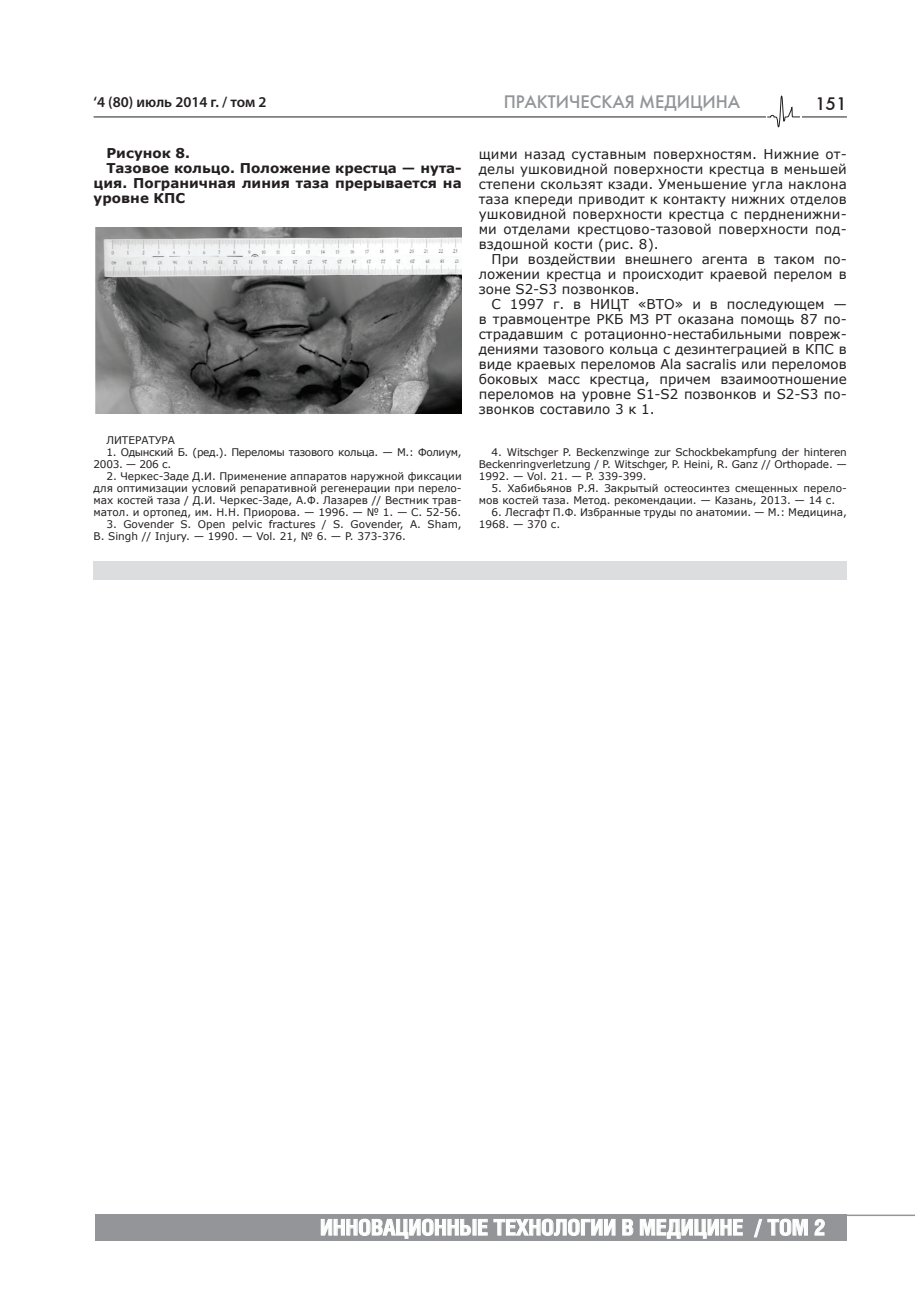
<style>
.page{position:relative;width:915px;height:1297px;background:#fff}
.page>*{position:absolute;margin:0;border:0;box-sizing:border-box;transform-origin:0 0}
.t1{font:700 21.75px "Helios Cond";color:#fff;scale:1.05 1}
.t2{font:18px "Futuris C";color:#939598}
.t3{font:18px "Futuris C";color:#231f20}
.t4{font:600 15px "Myriad Pro";color:#231f20}
.t5{font:13.5px/15px "Verdana";color:#231f20;text-align:justify}
.t6{font:700 13.5px "Verdana";color:#231f20}
.t7{font:10.5px/12px "Verdana";color:#231f20}
.t8{font:10.5px/12px "Verdana";letter-spacing:-.03em;color:#231f20}
</style>
<div class="page">
<hr style="left:94px;top:117px;width:752px;height:1px;background:#231f20">
<div style="left:95px;top:1215px;width:751px;height:26px;background:#939598"></div>
<svg style="left:321px;top:1219px;width:166px;height:19px"></svg>
<svg style="left:493px;top:1219px;width:122px;height:17px"></svg>
<svg style="left:622px;top:1219px;width:11px;height:16px"></svg>
<svg style="left:639px;top:1219px;width:103px;height:19px"></svg>
<svg style="left:754px;top:1219px;width:7px;height:18px"></svg>
<svg style="left:767px;top:1218px;width:40px;height:18px"></svg>
<svg style="left:814px;top:1219px;width:10px;height:16px"></svg>
<hr style="left:645px;top:1214px;width:269px;height:2px;background:#939598">
<div style="left:765px;top:95px;width:35px;height:33px;background:#fff"></div>
<svg style="left:767px;top:95px;width:33px;height:32px"></svg>
<img style="left:95px;top:227px;width:366px;height:187px">
<div style="left:94px;top:561px;width:752px;height:19px;background:#dcdddf"></div>
<p class="t4" style="left:94px;top:92px;width:174px">‘4 (80) июль 2014 г. / том 2</p>
<p class="t6" style="left:106px;top:144px;width:85px">Рисунок 8.</p>
<p class="t6" style="left:106px;top:159px;width:357px">Тазовое кольцо. Положение крестца — нута-</p>
<p class="t6" style="left:94px;top:174px;width:369px">ция. Пограничная линия таза прерывается на</p>
<p class="t6" style="left:94px;top:189px;width:93px">уровне КПС</p>
<p class="t7" style="left:106px;top:434px;width:70px">ЛИТЕРАТУРА</p>
<p class="t8" style="left:94px;top:446px;width:369px;text-indent:13px">1. Одынский Б. (ред.). Переломы тазового кольца. — М.: Фолиум,<br>2003. — 206 с.</p>
<p class="t7" style="left:94px;top:470px;width:369px;text-align:justify;text-indent:13px">2. Черкес-Заде Д.И. Применение аппаратов наружной фиксации для оптимизации условий репаративной регенерации при перело&shy;мах костей таза / Д.И. Черкес-Заде, А.Ф. Лазарев // Вестник трав&shy;матол. и ортопед, им. Н.Н. Приорова. — 1996. — № 1. — С. 52-56.</p>
<p class="t7" style="left:94px;top:518px;width:369px;text-indent:13px">3. Govender S. Open pelvic fractures / S. Govender, A. Sham,<br>B. Singh // Injury. — 1990. — Vol. 21, № 6. — P. 373-376.</p>
<h2 class="t2" style="left:503px;top:91px;width:238px">ПРАКТИЧЕСКАЯ МЕДИЦИНА</h2>
<h2 class="t3" style="left:814px;top:93px;width:33px">151</h2>
<p class="t5" style="left:478px;top:147px;width:369px">щими назад суставным поверхностям. Нижние от&shy;делы ушковидной поверхности крестца в меньшей степени скользят кзади. Уменьшение угла наклона таза кпереди приводит к контакту нижних отделов ушковидной поверхности крестца с пердненижни&shy;ми отделами крестцово-тазовой поверхности под&shy;вздошной кости (рис. 8).</p>
<p class="t5" style="left:478px;top:252px;width:369px;text-indent:13px">При воздействии внешнего агента в таком по&shy;ложении крестца и происходит краевой перелом в зоне S2-S3 позвонков.</p>
<p class="t5" style="left:478px;top:297px;width:369px;text-indent:13px">С 1997 г. в НИЦТ «ВТО» и в последующем — в травмоцентре РКБ МЗ РТ оказана помощь 87 по&shy;страдавшим с ротационно-нестабильными повреж&shy;дениями тазового кольца с дезинтеграцией в КПС в виде краевых переломов Ala sacralis или переломов боковых масс крестца, причем взаимоотношение переломов на уровне S1-S2 позвонков и S2-S3 по&shy;звонков составило 3 к 1.</p>
<p class="t7" style="left:478px;top:446px;width:369px;text-align:justify;text-indent:13px">4. Witschger P. Beckenzwinge zur Schockbekampfung der hinteren Beckenringverletzung / P. Witschger, P. Heini, R. Ganz // Orthopade. — 1992. — Vol. 21. — P. 339-399.</p>
<p class="t7" style="left:478px;top:482px;width:369px;text-indent:13px">5. Хабибьянов Р.Я. Закрытый остеосинтез смещенных перело&shy;мов костей таза. Метод. рекомендации. — Казань, 2013. — 14 с.</p>
<p class="t7" style="left:478px;top:506px;width:369px;text-indent:13px">6. Лесгафт П.Ф. Избранные труды по анатомии. — М.: Медицина,<br>1968. — 370 с.</p>
<h1 class="t1" style="left:320px;top:1214px;width:440px">инновационные технологии в медицине / ТОМ</h1>
<h1 class="t1" style="left:813px;top:1214px;width:12px">2</h1>
</div>
